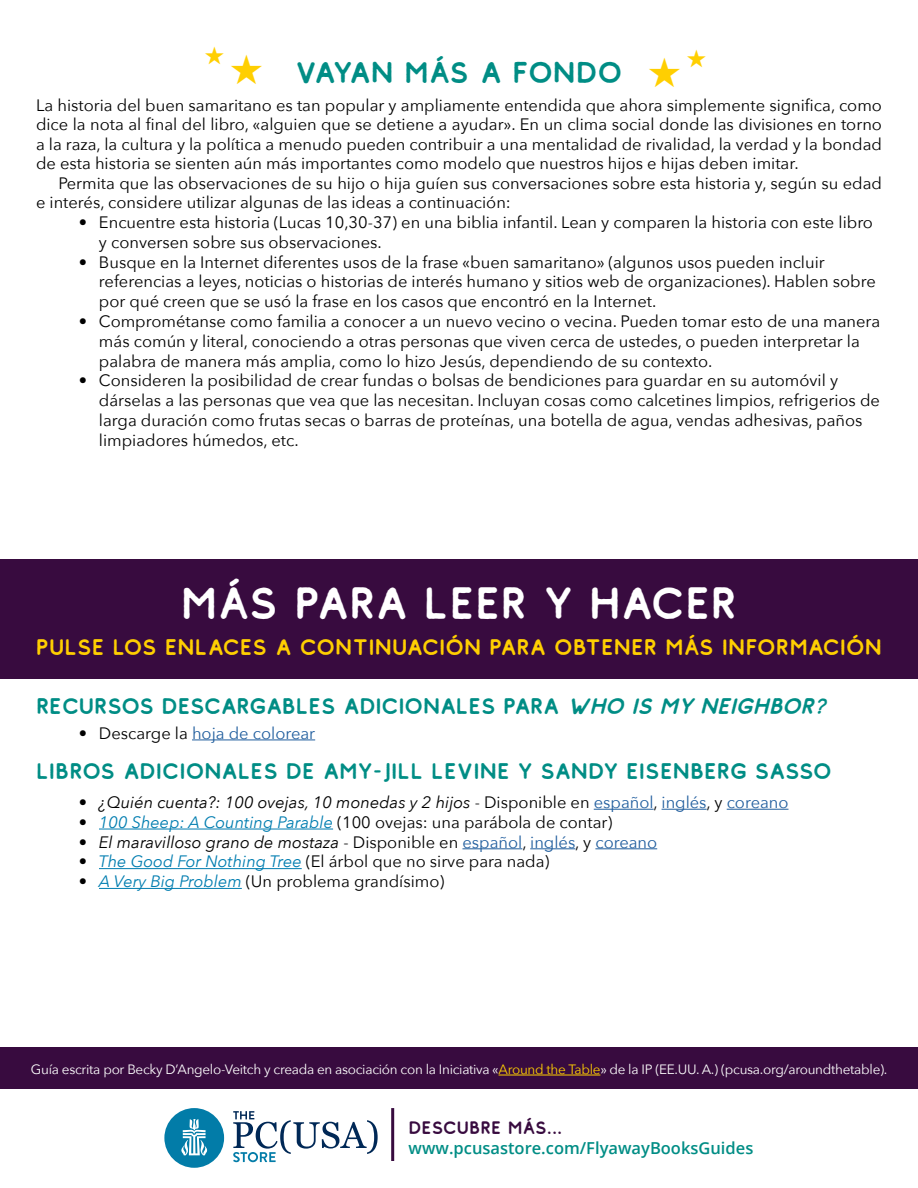
<style>
.page{position:relative;width:918px;height:1188px;background:#fff}
.page>*{position:absolute;margin:0;border:0;box-sizing:border-box;transform-origin:0 0}
.t1{font:45px "Comodo Vintage";letter-spacing:-.015em;color:#fff}
.t2{font:30px "Comodo Vintage";letter-spacing:-.025em;color:#008d85}
.t3{font:22.5px "Comodo Vintage";letter-spacing:-.01em;color:#008d85}
.t4{font:22.5px "Comodo Vintage";letter-spacing:-.01em;color:#ffcf01}
.t5{font:18px "Comodo Vintage";letter-spacing:-.01em;color:#380b3f}
.t6{font:16.5px/19.8px "Avenir Next";color:#000}
.t7{font:italic 16.5px "Avenir Next";color:#000}
.t8{font:600 16.5px "Open Sans";color:#008d85}
.t9{font:16.5px "Avenir Next";color:#215e9e}
.t10{font:13.5px "Avenir Next";letter-spacing:-.02em;color:#fff}
.s1{font-style:italic}
.s2{color:#000}
.s3{font-style:normal}
.s4{font-style:normal;color:#215e9e}
.s5{font-style:italic;color:#007db0}
.s6{color:#ffcf01}
</style>
<div class="page">
<hr style="left:192px;top:740px;width:123px;height:1px;background:#215e9e">
<hr style="left:594px;top:809px;width:60px;height:1px;background:#215e9e">
<hr style="left:662px;top:809px;width:45px;height:1px;background:#215e9e">
<hr style="left:727px;top:809px;width:62px;height:1px;background:#215e9e">
<hr style="left:99px;top:829px;width:234px;height:1px;background:#007db0">
<hr style="left:462px;top:848px;width:60px;height:1px;background:#215e9e">
<hr style="left:530px;top:848px;width:45px;height:1px;background:#215e9e">
<hr style="left:595px;top:848px;width:62px;height:1px;background:#215e9e">
<hr style="left:99px;top:868px;width:203px;height:1px;background:#007db0">
<hr style="left:99px;top:888px;width:143px;height:1px;background:#007db0">
<div style="left:0;top:1047px;width:918px;height:42px;background:#380b3f"></div>
<hr style="left:499px;top:1075px;width:101px;height:1px;background:#ffcf01">
<div style="left:164px;top:1108px;width:60px;height:60px;background:#027ca8;border-radius:50%"></div>
<svg style="left:181px;top:1119px;width:26px;height:36px"></svg>
<svg style="left:233px;top:1111px;width:145px;height:51px"></svg>
<hr style="left:391px;top:1108px;width:3px;height:53px;background:#380b3f">
<div style="left:0;top:559px;width:918px;height:120px;background:#380b3f"></div>
<h2 class="t2" style="left:295px;top:52px;width:329px">VAYAN MÁS A FONDO</h2>
<p class="t6" style="left:36px;top:94px;width:848px;text-align:justify">La historia del buen samaritano es tan popular y ampliamente entendida que ahora simplemente significa, como dice la nota al final del libro, «alguien que se detiene a ayudar». En un clima social donde las divisiones en torno a la raza, la cultura y la política a menudo pueden contribuir a una mentalidad de rivalidad, la verdad y la bondad de esta historia se sienten aún más importantes como modelo que nuestros hijos e hijas deben imitar.</p>
<p class="t6" style="left:36px;top:172px;width:848px;text-indent:23px">Permita que las observaciones de su hijo o hija guíen sus conversaciones sobre esta historia y, según su edad e interés, considere utilizar algunas de las ideas a continuación:</p>
<p class="t6" style="left:99px;top:212px;width:776px;text-indent:-20px">• Encuentre esta historia (Lucas 10,30-37) en una biblia infantil. Lean y comparen la historia con este libro y conversen sobre sus observaciones.</p>
<p class="t6" style="left:99px;top:251px;width:778px;text-indent:-20px">• Busque en la Internet diferentes usos de la frase «buen samaritano» (algunos usos pueden incluir referencias a leyes, noticias o historias de interés humano y sitios web de organizaciones). Hablen sobre por qué creen que se usó la frase en los casos que encontró en la Internet.</p>
<p class="t6" style="left:99px;top:311px;width:783px;text-indent:-20px">• Comprométanse como familia a conocer a un nuevo vecino o vecina. Pueden tomar esto de una manera más común y literal, conociendo a otras personas que viven cerca de ustedes, o pueden interpretar la palabra de manera más amplia, como lo hizo Jesús, dependiendo de su contexto.</p>
<p class="t6" style="left:99px;top:370px;width:783px;text-indent:-20px">• Consideren la posibilidad de crear fundas o bolsas de bendiciones para guardar en su automóvil y dárselas a las personas que vea que las necesitan. Incluyan cosas como calcetines limpios, refrigerios de larga duración como frutas secas o barras de proteínas, una botella de agua, vendas adhesivas, paños limpiadores húmedos, etc.</p>
<h1 class="t1" style="left:180px;top:573px;width:559px">MÁS PARA LEER Y HACER</h1>
<h3 class="t4" style="left:36px;top:632px;width:848px">PULSE LOS ENLACES A CONTINUACIÓN PARA OBTENER MÁS INFORMACIÓN</h3>
<h3 class="t3" style="left:36px;top:691px;width:798px">RECURSOS DESCARGABLES ADICIONALES PARA <span class="s1">WHO IS MY NEIGHBOR?</span></h3>
<p class="t9" style="left:79px;top:719px;width:238px"><span class="s2">• Descarge la</span> hoja de colorear</p>
<h3 class="t3" style="left:36px;top:756px;width:798px">LIBROS ADICIONALES DE AMY-JILL LEVINE Y SANDY EISENBERG SASSO</h3>
<p class="t7" style="left:79px;top:788px;width:711px">• ¿Quién cuenta?: 100 ovejas, 10 monedas y 2 hijos <span class="s3">- Disponible en</span> <span class="s4">español</span><span class="s3">,</span> <span class="s4">inglés</span><span class="s3">, y</span> <span class="s4">coreano</span></p>
<p class="t6" style="left:79px;top:811px;width:535px">• <span class="s5">100 Sheep: A Counting Parable</span> (100 ovejas: una parábola de contar)</p>
<p class="t7" style="left:79px;top:828px;width:580px">• El maravilloso grano de mostaza <span class="s3">- Disponible en</span> <span class="s4">español</span><span class="s3">,</span> <span class="s4">inglés</span><span class="s3">, y</span> <span class="s4">coreano</span></p>
<p class="t6" style="left:79px;top:851px;width:472px">• <span class="s5">The Good For Nothing Tree</span> (El árbol que no sirve para nada)</p>
<p class="t6" style="left:79px;top:871px;width:367px">• <span class="s5">A Very Big Problem</span> (Un problema grandísimo)</p>
<p class="t10" style="left:31px;top:1058px;width:858px">Guía escrita por Becky D’Angelo-Veitch y creada en asociación con la Iniciativa «<span class="s6">Around the Table</span>» de la IP (EE.UU. A.) (pcusa.org/aroundthetable).</p>
<p class="t5" style="left:409px;top:1116px;width:155px">DESCUBRE MÁS...</p>
<p class="t8" style="left:409px;top:1136px;width:346px">www.pcusastore.com/FlyawayBooksGuides</p>
</div>
